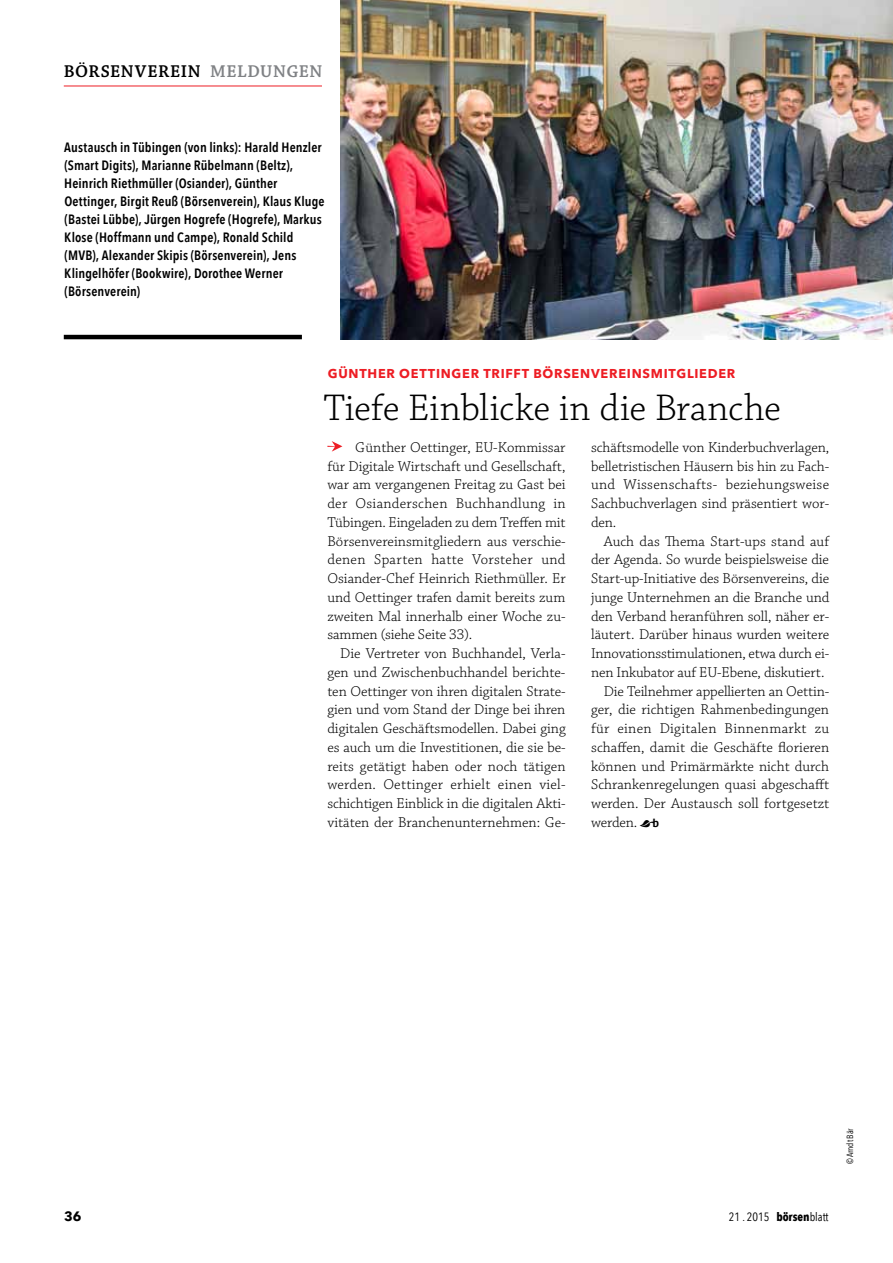
<style>
.page{position:relative;width:893px;height:1263px;background:#fff}
.page>*{position:absolute;margin:0;border:0;box-sizing:border-box;transform-origin:0 0}
.t1{font:300 39px "Chaparral Pro";letter-spacing:-.005em;color:#000}
.t2{font:600 18px "Chaparral Pro";letter-spacing:.03em;color:#000}
.t3{font:300 15px/18.8px "Chaparral Pro";color:#000;text-align:justify}
.t4{font:300 15px "Chaparral Pro";letter-spacing:.02em;color:#000}
.t5{font:600 condensed 13.5px/18px "Avenir Next LT Pro";letter-spacing:.01em;color:#000}
.t6{font:700 13.5px "Avenir Next W1 G";color:#000}
.t7{font:700 12.75px "Avenir Next W1 G";letter-spacing:.06em;color:#ed1d24}
.t8{font:condensed 12px "Avenir Next LT Pro";color:#000}
.t9{font:condensed 9px "Avenir Next LT Pro";color:#000}
.s1{color:#808285}
.s2{font-family:"BBL Pict";font-weight:400;font-size:11.25px}
.s3{font-weight:700}
</style>
<div class="page">
<hr style="left:64px;top:86px;width:258px;height:1px;background:#ed1d24">
<img style="left:340px;top:0;width:553px;height:339px">
<svg style="left:327px;top:441px;width:15px;height:11px"></svg>
<hr style="left:64px;top:335px;width:238px;height:4px;background:#000">
<p class="t2" style="left:64px;top:61px;width:260px">BÖRSENVEREIN <span class="s1">MELDUNGEN</span></p>
<p class="t5" style="left:64px;top:138px;width:262px">Austausch in Tübingen (von links): Harald Henzler (Smart Digits), Marianne Rübelmann (Beltz), Heinrich Riethmüller (Osiander), Günther Oettinger, Birgit Reuß (Börsenverein), Klaus Kluge (Bastei Lübbe), Jürgen Hogrefe (Hogrefe), Markus Klose (Hoffmann und Campe), Ronald Schild (MVB), Alexander Skipis (Börsenverein), Jens Klingelhöfer (Bookwire), Dorothee Werner (Börsenverein)</p>
<p class="t7" style="left:328px;top:366px;width:409px">GÜNTHER OETTINGER TRIFFT BÖRSENVEREINSMITGLIEDER</p>
<h1 class="t1" style="left:323px;top:386px;width:459px">Tiefe Einblicke in die Branche</h1>
<p class="t3" style="left:327px;top:438px;width:240px;text-indent:28px">Günther Oettinger, EU-Kommissar für Digitale Wirtschaft und Gesellschaft, war am vergangenen Freitag zu Gast bei der Osianderschen Buchhandlung in Tübingen. Eingeladen zu dem Treffen mit Börsenvereinsmitgliedern aus verschie&shy;denen Sparten hatte Vorsteher und Osiander-Chef Heinrich Riethmüller. Er und Oettinger trafen damit bereits zum zweiten Mal innerhalb einer Woche zu&shy;sammen (siehe Seite 33).</p>
<p class="t3" style="left:327px;top:645px;width:240px;text-indent:13px">Die Vertreter von Buchhandel, Verla&shy;gen und Zwischenbuchhandel berichte&shy;ten Oettinger von ihren digitalen Strate&shy;gien und vom Stand der Dinge bei ihren digitalen Geschäftsmodellen. Dabei ging es auch um die Investitionen, die sie be&shy;reits getätigt haben oder noch tätigen werden. Oettinger erhielt einen viel&shy;schichtigen Einblick in die digitalen Akti&shy;vitäten der Branchenunternehmen: Ge-</p>
<p class="t3" style="left:591px;top:438px;width:240px">schäftsmodelle von Kinderbuchverlagen, belletristischen Häusern bis hin zu Fach&shy;und Wissenschafts- beziehungsweise Sachbuchverlagen sind präsentiert wor&shy;den.</p>
<p class="t3" style="left:604px;top:532px;width:227px">Auch das Thema Start-ups stand auf</p>
<p class="t3" style="left:591px;top:551px;width:239px">der Agenda. So wurde beispielsweise die</p>
<p class="t3" style="left:591px;top:570px;width:240px">Start-up-Initiative des Börsenvereins, die</p>
<p class="t3" style="left:591px;top:588px;width:240px">junge Unternehmen an die Branche und</p>
<p class="t3" style="left:591px;top:607px;width:240px">den Verband heranführen soll, näher er-</p>
<p class="t3" style="left:591px;top:626px;width:240px">läutert. Darüber hinaus wurden weitere</p>
<p class="t3" style="left:591px;top:645px;width:240px">Innovationsstimulationen, etwa durch ei-</p>
<p class="t3" style="left:591px;top:663px;width:235px">nen Inkubator auf EU-Ebene, diskutiert.</p>
<p class="t3" style="left:604px;top:682px;width:227px">Die Teilnehmer appellierten an Oettin-</p>
<p class="t3" style="left:591px;top:701px;width:239px">ger, die richtigen Rahmenbedingungen</p>
<p class="t4" style="left:591px;top:720px;width:240px">für einen Digitalen Binnenmarkt zu</p>
<p class="t3" style="left:591px;top:738px;width:240px">schaffen, damit die Geschäfte florieren</p>
<p class="t3" style="left:591px;top:757px;width:239px">können und Primärmärkte nicht durch</p>
<p class="t3" style="left:591px;top:776px;width:240px">Schrankenregelungen quasi abgeschafft</p>
<p class="t3" style="left:591px;top:795px;width:240px">werden. Der Austausch soll fortgesetzt</p>
<p class="t3" style="left:591px;top:813px;width:69px">werden. <span class="s2">b</span></p>
<p class="t9" style="left:844px;top:1164px;width:38px;rotate:-90deg">© Arndt Bär</p>
<p class="t6" style="left:64px;top:1208px;width:19px">36</p>
<p class="t8" style="left:729px;top:1209px;width:101px">21 . 2015 <span class="s3">börsen</span>blatt</p>
</div>
